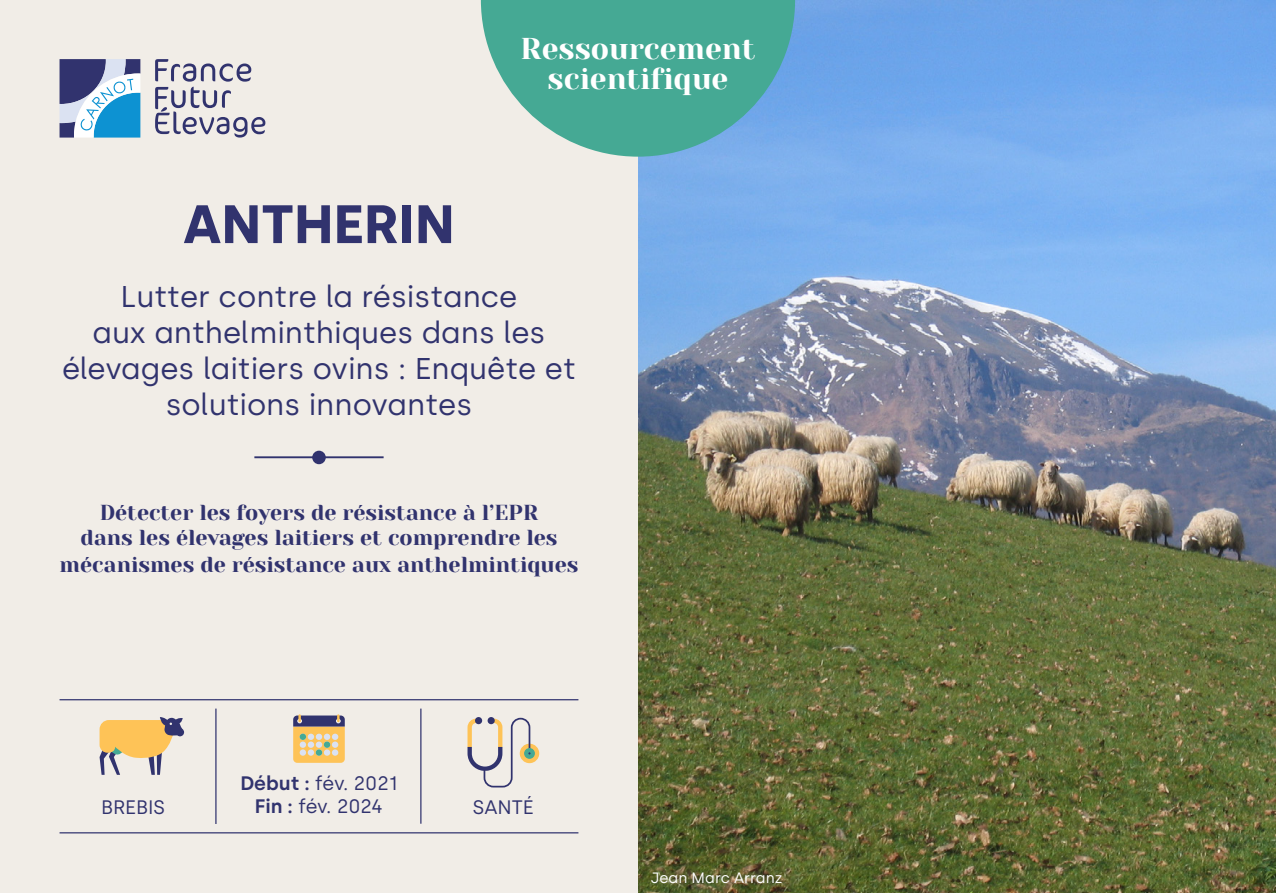
<style>
.page{position:relative;width:1276px;height:893px;background:#fff}
.page>*{position:absolute;margin:0;border:0;box-sizing:border-box;transform-origin:0 0}
.t1{font:700 54px "Silka";color:#31336e}
.t2{font:30px/36px "Silka";color:#31336e;text-align:center}
.t3{font:30px/30px "Yeseva One";color:#fff;text-align:center}
.t4{font:21.6px/26.4px "Yeseva One";color:#31336e;text-align:center}
.t5{font:19.5px/23.4px "Silka";color:#31336e;text-align:center}
.t6{font:15px "Silka";color:#fff}
.s1{font-weight:600}
</style>
<div class="page">
<img style="left:638px;top:0;width:638px;height:893px">
<div style="left:0;top:0;width:638px;height:893px;background:#f1ede7"></div>
<svg style="left:60px;top:59px;width:80px;height:79px;background:#7098c0"></svg>
<svg style="left:155px;top:59px;width:110px;height:79px"></svg>
<svg style="left:481px;top:0;width:314px;height:157px;background:#5cb0a6"></svg>
<svg style="left:100px;top:717px;width:84px;height:58px"></svg>
<hr style="left:60px;top:699px;width:518px;height:1px;background:#31336e">
<hr style="left:60px;top:832px;width:518px;height:1px;background:#31336e">
<hr style="left:215px;top:709px;width:1px;height:115px;background:#31336e">
<hr style="left:420px;top:709px;width:1px;height:115px;background:#31336e">
<hr style="left:254px;top:456px;width:129px;height:2px;background:#31336e">
<div style="left:312px;top:451px;width:14px;height:13px;background:#31336e;border-radius:50%"></div>
<svg style="left:293px;top:714px;width:52px;height:49px;background:#caac7d"></svg>
<div style="left:316px;top:749px;width:6px;height:7px;background:#45a994;border-radius:50%"></div>
<div style="left:324px;top:741px;width:6px;height:7px;background:#45a994;border-radius:50%"></div>
<div style="left:520px;top:744px;width:19px;height:19px;background:#fec357;border-radius:50%"></div>
<svg style="left:524px;top:748px;width:11px;height:11px"></svg>
<svg style="left:467px;top:717px;width:64px;height:71px"></svg>
<div style="left:475px;top:717px;width:7px;height:7px;background:#31336e;border-radius:50%"></div>
<div style="left:487px;top:717px;width:8px;height:7px;background:#31336e;border-radius:50%"></div>
<h1 class="t1" style="left:183px;top:192px;width:273px">ANTHERIN</h1>
<h2 class="t3" style="left:520px;top:32px;width:236px">Ressourcement scientifique</h2>
<h2 class="t2" style="left:62px;top:279px;width:515px">Lutter contre la résistance<br>aux anthelminthiques dans les élevages laitiers ovins : Enquête et solutions innovantes</h2>
<p class="t4" style="left:60px;top:498px;width:520px">Détecter les foyers de résistance à l’EPR<br>dans les élevages laitiers et comprendre les mécanismes de résistance aux anthelmintiques</p>
<p class="t5" style="left:240px;top:771px;width:159px"><span class="s1">Début :</span> fév. 2021<br><span class="s1">Fin :</span> fév. 2024</p>
<p class="t5" style="left:101px;top:796px;width:65px">BREBIS</p>
<p class="t5" style="left:473px;top:796px;width:62px">SANTÉ</p>
<p class="t6" style="left:651px;top:869px;width:133px">Jean Marc Arranz</p>
</div>
